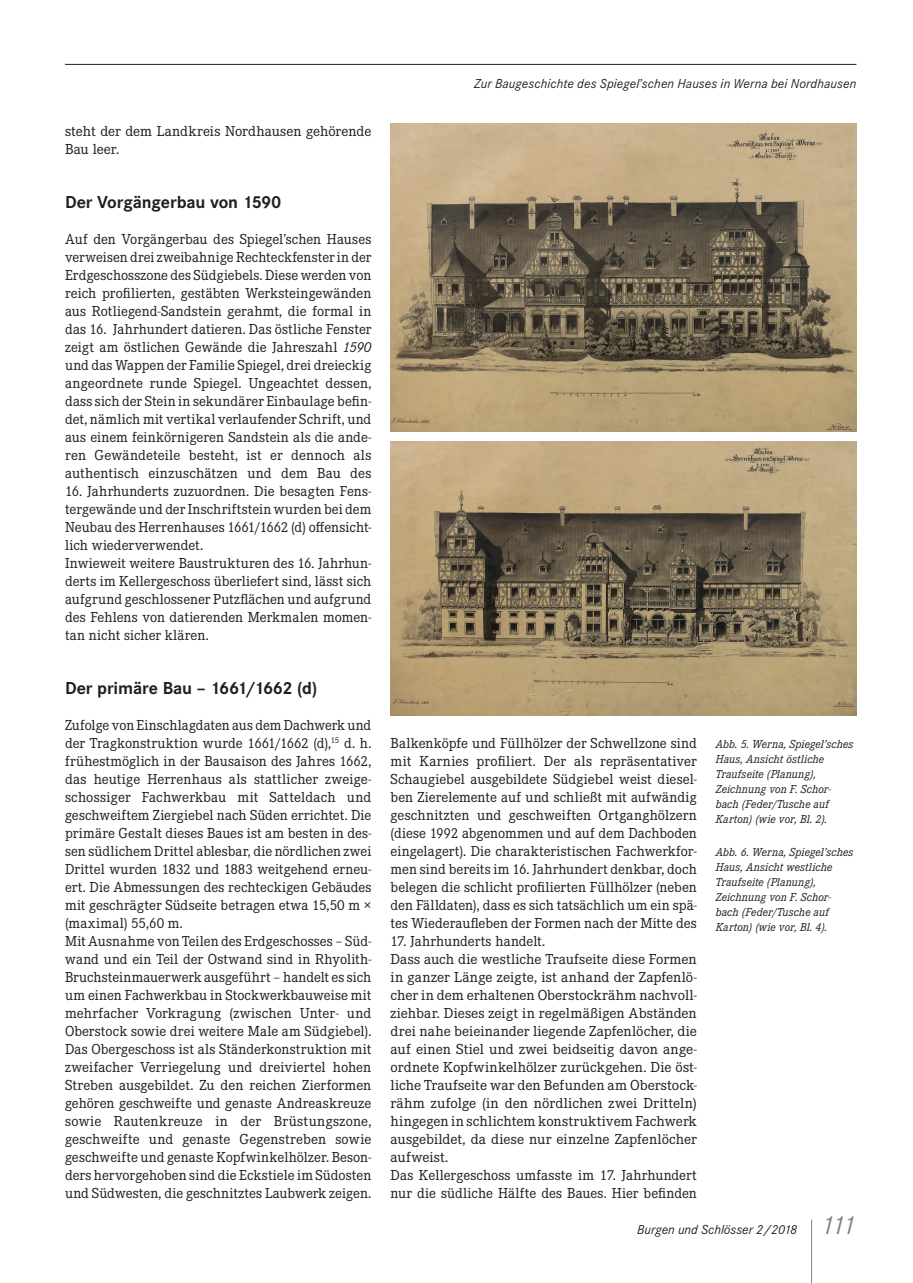
<style>
.page{position:relative;width:913px;height:1283px;background:#fff}
.page>*{position:absolute;margin:0;border:0;box-sizing:border-box;transform-origin:0 0}
.t1{font:700 18px "Corporate S";letter-spacing:-.01em;color:#231f20}
.t2{font:15px/18px "Corporate E";color:#231f20}
.t3{font:italic 13.5px "Corporate S";letter-spacing:.005em;color:#231f20}
.t4{font:italic 12px/15px "Corporate E";letter-spacing:.005em;color:#231f20}
.s1{font-style:italic}
.s2{font-family:"Corporate E";font-style:normal}
.s3{font-size:27px;color:#808285}
</style>
<div class="page">
<hr style="left:811px;top:1219px;width:1px;height:63px;background:#808285">
<hr style="left:65px;top:64px;width:791px;height:1px;background:#231f20">
<img style="left:390px;top:124px;width:466px;height:307px">
<img style="left:390px;top:441px;width:466px;height:274px">
<p class="t2" style="left:65px;top:122px;width:308px">steht der dem Landkreis Nordhausen gehörende<br>Bau leer.</p>
<p class="t1" style="left:65px;top:191px;width:218px">Der Vorgängerbau von 1590</p>
<p class="t2" style="left:65px;top:230px;width:308px;text-align:justify">Auf den Vorgängerbau des Spiegel’schen Hauses verweisen drei zweibahnige Rechteckfenster in der Erdgeschosszone des Südgiebels. Diese werden von reich profilierten, gestäbten Werksteingewänden aus Rotliegend-Sandstein gerahmt, die formal in das 16. Jahrhundert datieren. Das östliche Fenster zeigt am östlichen Gewände die Jahreszahl <span class="s1">1590 </span>und das Wappen der Familie Spiegel, drei dreieckig angeordnete runde Spiegel. Ungeachtet dessen, dass sich der Stein in sekundärer Einbaulage befin&shy;det, nämlich mit vertikal verlaufender Schrift, und aus einem feinkörnigeren Sandstein als die ande&shy;ren Gewändeteile besteht, ist er dennoch als authentisch einzuschätzen und dem Bau des</p>
<p class="t2" style="left:65px;top:482px;width:308px">16. Jahrhunderts zuzuordnen. Die besagten Fens&shy;tergewände und der Inschriftstein wurden bei dem Neubau des Herrenhauses 1661/1662 (d) offensicht&shy;lich wiederverwendet.<br>Inwieweit weitere Baustrukturen des 16. Jahrhun&shy;derts im Kellergeschoss überliefert sind, lässt sich aufgrund geschlossener Putzflächen und aufgrund des Fehlens von datierenden Merkmalen momen&shy;tan nicht sicher klären.</p>
<p class="t1" style="left:65px;top:677px;width:253px">Der primäre Bau – 1661/1662 (d)</p>
<p class="t2" style="left:65px;top:716px;width:308px">Zufolge von Einschlagdaten aus dem Dachwerk und der Tragkonstruktion wurde 1661/1662 (d),<sup>15</sup> d. h. frühestmöglich in der Bausaison des Jahres 1662, das heutige Herrenhaus als stattlicher zweige&shy;schossiger Fachwerkbau mit Satteldach und geschweiftem Ziergiebel nach Süden errichtet. Die primäre Gestalt dieses Baues ist am besten in des&shy;sen südlichem Drittel ablesbar, die nördlichen zwei Drittel wurden 1832 und 1883 weitgehend erneu&shy;ert. Die Abmessungen des rechteckigen Gebäudes mit geschrägter Südseite betragen etwa 15,50 m × (maximal) 55,60 m.<br>Mit Ausnahme von Teilen des Erdgeschosses – Süd&shy;wand und ein Teil der Ostwand sind in Rhyolith-Bruchsteinmauerwerk ausgeführt – handelt es sich um einen Fachwerkbau in Stockwerkbauweise mit mehrfacher Vorkragung (zwischen Unter- und Oberstock sowie drei weitere Male am Südgiebel).<br>Das Obergeschoss ist als Ständerkonstruktion mit zweifacher Verriegelung und dreiviertel hohen Streben ausgebildet. Zu den reichen Zierformen gehören geschweifte und genaste Andreaskreuze sowie Rautenkreuze in der Brüstungszone, geschweifte und genaste Gegenstreben sowie geschweifte und genaste Kopfwinkelhölzer. Beson&shy;ders hervorgehoben sind die Eckstiele im Südosten und Südwesten, die geschnitztes Laubwerk zeigen.</p>
<p class="t3" style="left:474px;top:76px;width:384px">Zur Baugeschichte des Spiegel<span class="s2">ʼ</span>schen Hauses in Werna bei Nordhausen</p>
<p class="t2" style="left:390px;top:734px;width:308px;text-align:justify">Balkenköpfe und Füllhölzer der Schwellzone sind mit Karnies profiliert. Der als repräsentativer Schaugiebel ausgebildete Südgiebel weist diesel&shy;ben Zierelemente auf und schließt mit aufwändig geschnitzten und geschweiften Ortganghölzern (diese 1992 abgenommen und auf dem Dachboden eingelagert). Die charakteristischen Fachwerkfor&shy;men sind bereits im 16. Jahrhundert denkbar, doch belegen die schlicht profilierten Füllhölzer (neben den Fälldaten), dass es sich tatsächlich um ein spä&shy;tes Wiederaufleben der Formen nach der Mitte des</p>
<p class="t2" style="left:390px;top:932px;width:308px">17. Jahrhunderts handelt.<br>Dass auch die westliche Traufseite diese Formen in ganzer Länge zeigte, ist anhand der Zapfenlö&shy;cher in dem erhaltenen Oberstockrähm nachvoll&shy;ziehbar. Dieses zeigt in regelmäßigen Abständen drei nahe beieinander liegende Zapfenlöcher, die auf einen Stiel und zwei beidseitig davon ange&shy;ordnete Kopfwinkelhölzer zurückgehen. Die öst&shy;liche Traufseite war den Befunden am Oberstock&shy;rähm zufolge (in den nördlichen zwei Dritteln) hingegen in schlichtem konstruktivem Fachwerk ausgebildet, da diese nur einzelne Zapfenlöcher aufweist.<br>Das Kellergeschoss umfasste im 17. Jahrhundert nur die südliche Hälfte des Baues. Hier befinden</p>
<p class="t4" style="left:715px;top:737px;width:139px">Abb. 5. Werna, Spiegel’sches<br>Haus, Ansicht östliche<br>Traufseite (Planung),<br>Zeichnung von F. Schor&shy;bach (Feder/Tusche auf<br>Karton) (wie vor, Bl. 2).</p>
<p class="t4" style="left:715px;top:845px;width:139px">Abb. 6. Werna, Spiegel’sches<br>Haus, Ansicht westliche<br>Traufseite (Planung),<br>Zeichnung von F. Schor&shy;bach (Feder/Tusche auf<br>Karton) (wie vor, Bl. 4).</p>
<p class="t3" style="left:637px;top:1222px;width:220px">Burgen und Schlösser 2/2018 <span class="s3">111</span></p>
</div>
